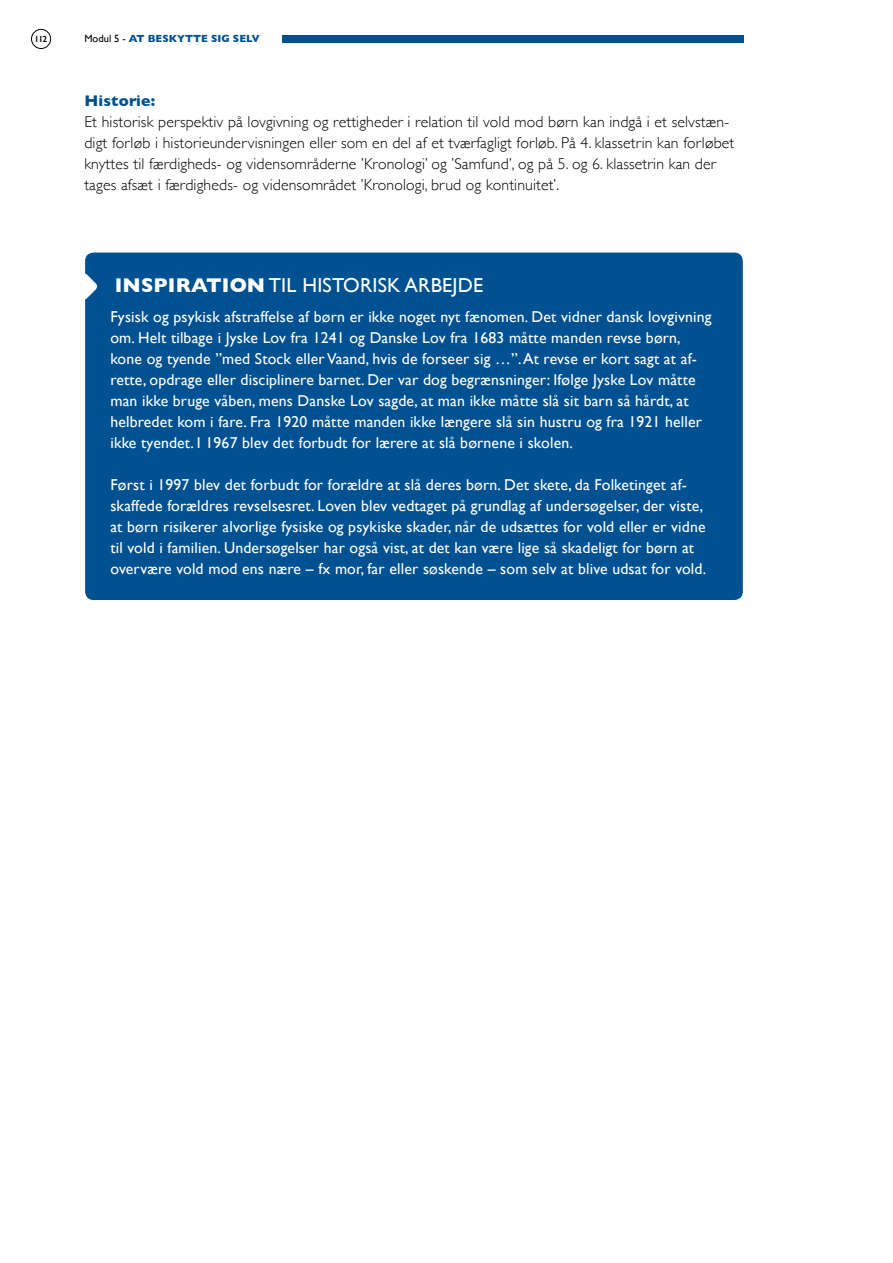
<style>
.page{position:relative;width:893px;height:1263px;background:#fff}
.page>*{position:absolute;margin:0;border:0;box-sizing:border-box;transform-origin:0 0}
.t1{font:20.25px "Gill Sans";letter-spacing:.01em;color:#fff}
.t2{font:15.75px/21px "Gill Sans";letter-spacing:.01em;color:#fff}
.t3{font:300 15.75px/21px "Gill Sans";letter-spacing:.01em;color:#000}
.t4{font:700 15.75px "Gill Sans";letter-spacing:.01em;color:#005191}
.t5{font:700 10.5px "Gill Sans";color:#005191}
.t6{font:600 9px "Gill Sans";color:#000}
.s1{font-weight:400;color:#000}
.s2{font-weight:700}
</style>
<div class="page">
<div style="left:31px;top:29px;width:20px;height:20px;border:1px solid #000;border-radius:50%"></div>
<div style="left:282px;top:35px;width:462px;height:8px;background:#005191"></div>
<div style="left:85px;top:253px;width:658px;height:347px;background:#005191;border-radius:9px"></div>
<svg style="left:85px;top:272px;width:13px;height:29px"></svg>
<p class="t6" style="left:34px;top:33px;width:14px">112</p>
<p class="t5" style="left:84px;top:31px;width:177px"><span class="s1">Modul 5 -</span> AT BESKYTTE SIG SELV</p>
<p class="t4" style="left:84px;top:88px;width:72px">Historie:</p>
<p class="t3" style="left:84px;top:110px;width:651px">Et historisk perspektiv på lovgivning og rettigheder i relation til vold mod børn kan indgå i et selvstæn&shy;digt forløb i historieundervisningen eller som en del af et tværfagligt forløb. På 4. klassetrin kan forløbet knyttes til færdigheds- og vidensområderne ’Kronologi’ og ’Samfund’, og på 5. og 6. klassetrin kan der tages afsæt i færdigheds- og vidensområdet ’Kronologi, brud og kontinuitet’.</p>
<p class="t1" style="left:115px;top:273px;width:370px"><span class="s2">INSPIRATION</span> TIL HISTORISK ARBEJDE</p>
<p class="t2" style="left:110px;top:306px;width:603px">Fysisk og psykisk afstraffelse af børn er ikke noget nyt fænomen. Det vidner dansk lovgivning om. Helt tilbage i Jyske Lov fra 1241 og Danske Lov fra 1683 måtte manden revse børn, kone og tyende ”med Stock eller Vaand, hvis de forseer sig …”. At revse er kort sagt at af&shy;rette, opdrage eller disciplinere barnet. Der var dog begrænsninger: Ifølge Jyske Lov måtte man ikke bruge våben, mens Danske Lov sagde, at man ikke måtte slå sit barn så hårdt, at helbredet kom i fare. Fra 1920 måtte manden ikke længere slå sin hustru og fra 1921 heller ikke tyendet. I 1967 blev det forbudt for lærere at slå børnene i skolen.</p>
<p class="t2" style="left:110px;top:474px;width:597px">Først i 1997 blev det forbudt for forældre at slå deres børn. Det skete, da Folketinget af&shy;skaffede forældres revselsesret. Loven blev vedtaget på grundlag af undersøgelser, der viste, at børn risikerer alvorlige fysiske og psykiske skader, når de udsættes for vold eller er vidne til vold i familien. Undersøgelser har også vist, at det kan være lige så skadeligt for børn at overvære vold mod ens nære – fx mor, far eller søskende – som selv at blive udsat for vold.</p>
</div>
